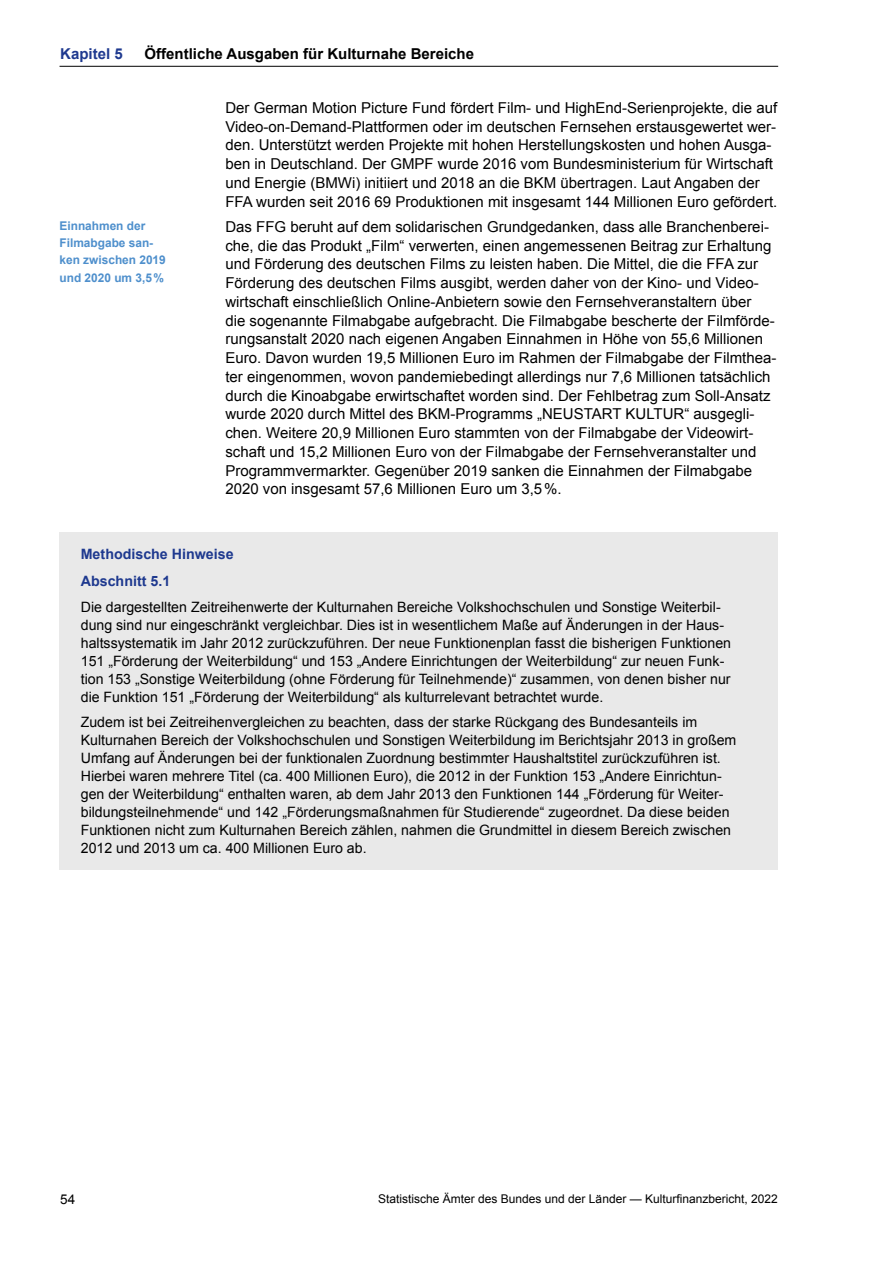
<style>
.page{position:relative;width:893px;height:1263px;background:#fff}
.page>*{position:absolute;margin:0;border:0;box-sizing:border-box;transform-origin:0 0}
.t1{font:15px/18.8px "Arial";color:#000}
.t2{font:700 15px "Arial";color:#000}
.t3{font:700 15px "Arial";color:#1e398f}
.t4{font:14.25px/18px "Arial";color:#000}
.t5{font:700 14.25px "Arial";color:#1e398f}
.t6{font:13.5px "Arial";color:#000}
.t7{font:12px "Arial";color:#000}
.t8{font:700 12px/17.2px "Arial";color:#4e8fcc}
</style>
<div class="page">
<hr style="left:60px;top:66px;width:718px;height:1px;background:#000">
<div style="left:60px;top:532px;width:718px;height:338px;background:#e9e9e9"></div>
<p class="t3" style="left:60px;top:44px;width:64px">Kapitel 5</p>
<p class="t2" style="left:145px;top:44px;width:331px">Öffentliche Ausgaben für Kulturnahe Bereiche</p>
<p class="t8" style="left:60px;top:217px;width:108px">Einnahmen der<br>Filmabgabe san&shy;ken zwischen 2019 und 2020 um 3,5%</p>
<p class="t1" style="left:225px;top:98px;width:553px">Der German Motion Picture Fund fördert Film- und HighEnd-Serienprojekte, die auf Video-on-Demand-Plattformen oder im deutschen Fernsehen erstausgewertet wer&shy;den. Unterstützt werden Projekte mit hohen Herstellungskosten und hohen Ausga&shy;ben in Deutschland. Der GMPF wurde 2016 vom Bundesministerium für Wirtschaft und Energie (BMWi) initiiert und 2018 an die BKM übertragen. Laut Angaben der FFA wurden seit 2016 69 Produktionen mit insgesamt 144 Millionen Euro gefördert.</p>
<p class="t1" style="left:225px;top:217px;width:553px">Das FFG beruht auf dem solidarischen Grundgedanken, dass alle Branchenberei&shy;che, die das Produkt „Film“ verwerten, einen angemessenen Beitrag zur Erhaltung und Förderung des deutschen Films zu leisten haben. Die Mittel, die die FFA zur Förderung des deutschen Films ausgibt, werden daher von der Kino- und Video&shy;wirtschaft einschließlich Online-Anbietern sowie den Fernsehveranstaltern über<br>die sogenannte Filmabgabe aufgebracht. Die Filmabgabe bescherte der Filmförde&shy;rungsanstalt 2020 nach eigenen Angaben Einnahmen in Höhe von 55,6 Millionen Euro. Davon wurden 19,5 Millionen Euro im Rahmen der Filmabgabe der Filmthea&shy;ter eingenommen, wovon pandemiebedingt allerdings nur 7,6 Millionen tatsächlich durch die Kinoabgabe erwirtschaftet worden sind. Der Fehlbetrag zum Soll-Ansatz wurde 2020 durch Mittel des BKM-Programms „NEUSTART KULTUR“ ausgegli&shy;chen. Weitere 20,9 Millionen Euro stammten von der Filmabgabe der Videowirt&shy;schaft und 15,2 Millionen Euro von der Filmabgabe der Fernsehveranstalter und Programmvermarkter. Gegenüber 2019 sanken die Einnahmen der Filmabgabe 2020 von insgesamt 57,6 Millionen Euro um 3,5%.</p>
<p class="t5" style="left:81px;top:545px;width:154px">Methodische Hinweise</p>
<p class="t5" style="left:81px;top:571px;width:91px">Abschnitt 5.1</p>
<p class="t4" style="left:81px;top:598px;width:652px">Die dargestellten Zeitreihenwerte der Kulturnahen Bereiche Volkshochschulen und Sonstige Weiterbil&shy;dung sind nur eingeschränkt vergleichbar. Dies ist in wesentlichem Maße auf Änderungen in der Haus&shy;haltssystematik im Jahr 2012 zurückzuführen. Der neue Funktionenplan fasst die bisherigen Funktionen 151 „Förderung der Weiterbildung“ und 153 „Andere Einrichtungen der Weiterbildung“ zur neuen Funk&shy;tion 153 „Sonstige Weiterbildung (ohne Förderung für Teilnehmende)“ zusammen, von denen bisher nur die Funktion 151 „Förderung der Weiterbildung“ als kulturrelevant betrachtet wurde.</p>
<p class="t4" style="left:81px;top:713px;width:657px">Zudem ist bei Zeitreihenvergleichen zu beachten, dass der starke Rückgang des Bundesanteils im Kulturnahen Bereich der Volkshochschulen und Sonstigen Weiterbildung im Berichtsjahr 2013 in großem Umfang auf Änderungen bei der funktionalen Zuordnung bestimmter Haushaltstitel zurückzuführen ist.<br>Hierbei waren mehrere Titel (ca. 400 Millionen Euro), die 2012 in der Funktion 153 „Andere Einrichtun&shy;gen der Weiterbildung“ enthalten waren, ab dem Jahr 2013 den Funktionen 144 „Förderung für Weiter&shy;bildungsteilnehmende“ und 142 „Förderungsmaßnahmen für Studierende“ zugeordnet. Da diese beiden Funktionen nicht zum Kulturnahen Bereich zählen, nahmen die Grundmittel in diesem Bereich zwischen 2012 und 2013 um ca. 400 Millionen Euro ab.</p>
<p class="t6" style="left:60px;top:1191px;width:17px">54</p>
<p class="t7" style="left:378px;top:1191px;width:401px">Statistische Ämter des Bundes und der Länder — Kulturfinanzbericht, 2022</p>
</div>
